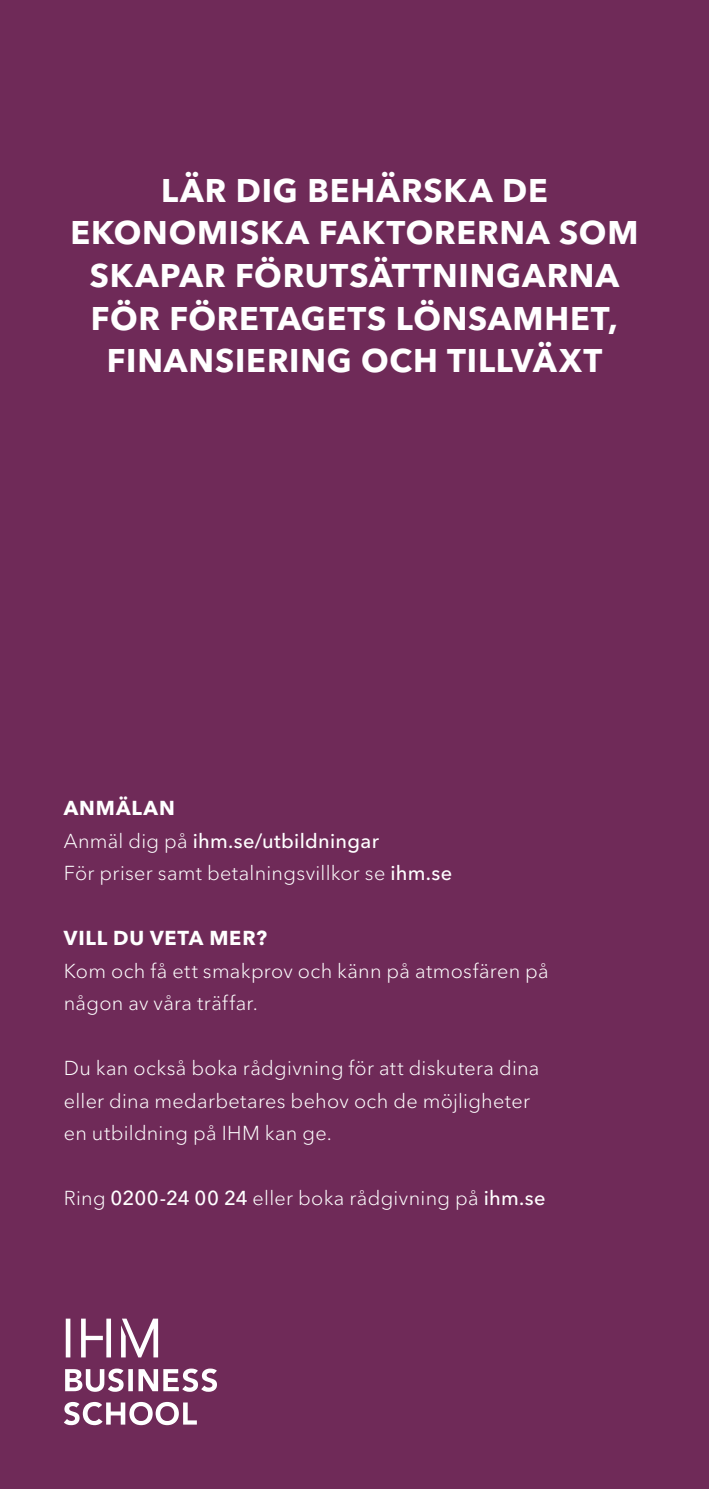
<style>
.page{position:relative;width:709px;height:1489px;background:#fff}
.page>*{position:absolute;margin:0;border:0;box-sizing:border-box;transform-origin:0 0}
.t1{font:700 32.5px/42.5px "Avenir Next LT Pro";letter-spacing:.025em;color:#fff;text-align:center}
.t2{font:300 20px/32.5px "Avenir Next LT Pro";letter-spacing:.015em;color:#fff}
.t3{font:700 20px "Avenir Next LT Pro";letter-spacing:.04em;color:#fff}
.s1{font-weight:700}
.s2{font-weight:500}
</style>
<div class="page">
<div style="left:0;top:0;width:709px;height:1488px;background:#6f2a58"></div>
<svg style="left:65px;top:1368px;width:152px;height:23px"></svg>
<svg style="left:64px;top:1401px;width:133px;height:23px"></svg>
<svg style="left:66px;top:1318px;width:4px;height:39px"></svg>
<svg style="left:81px;top:1318px;width:30px;height:39px"></svg>
<svg style="left:121px;top:1318px;width:37px;height:39px"></svg>
<h1 class="t1" style="left:71px;top:169px;width:569px">LÄR DIG BEHÄRSKA DE<br>EKONOMISKA FAKTORERNA SOM<br>SKAPAR FÖRUTSÄTTNINGARNA<br>FÖR FÖRETAGETS LÖNSAMHET,<br>FINANSIERING OCH TILLVÄXT</h1>
<p class="t2" style="left:64px;top:792px;width:390px"><span class="s1">ANMÄLAN<br></span>Anmäl dig på <span class="s2">ihm.se/utbildningar<br></span>För priser samt betalningsvillkor se <span class="s2">ihm.se</span></p>
<p class="t3" style="left:64px;top:925px;width:205px">VILL DU VETA MER?</p>
<p class="t2" style="left:64px;top:954px;width:486px">Kom och få ett smakprov och känn på atmosfären på någon av våra träffar.</p>
<p class="t2" style="left:64px;top:1052px;width:477px">Du kan också boka rådgivning för att diskutera dina eller dina medarbetares behov och de möjligheter en utbildning på IHM kan ge.</p>
<p class="t2" style="left:64px;top:1182px;width:483px">Ring <span class="s2">0200-24 00 24</span> eller boka rådgivning på <span class="s2">ihm.se</span></p>
</div>
